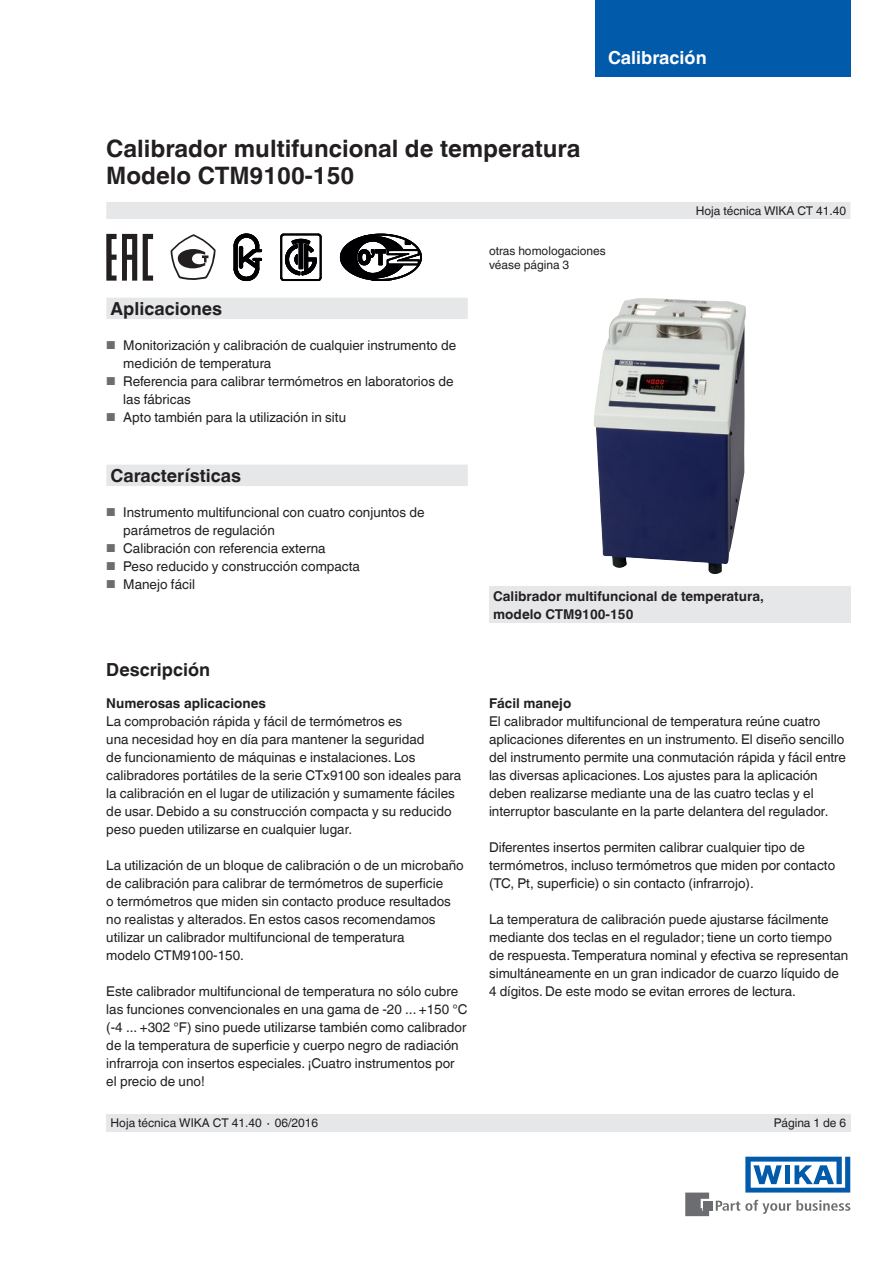
<style>
.page{position:relative;width:893px;height:1263px;background:#fff}
.page>*{position:absolute;margin:0;border:0;box-sizing:border-box;transform-origin:0 0}
.t1{font:700 24px/27px "Helvetica World";color:#231f20}
.t2{font:700 18px "Helvetica World";color:#231f20}
.t3{font:700 18px "Helvetica World";color:#fff}
.t4{font:13.5px/18px "Helvetica World";color:#231f20}
.t5{font:700 13.5px/18px "Helvetica World";color:#231f20}
.t6{font:12px/13.5px "Helvetica World";color:#231f20}
.s1{font-size:11.55px;color:#6c6d70}
</style>
<div class="page">
<svg style="left:716px;top:1200px;width:134px;height:14px"></svg>
<div style="left:703px;top:1201px;width:9px;height:9px;background:#6c6d70"></div>
<svg style="left:685px;top:1192px;width:24px;height:24px"></svg>
<svg style="left:745px;top:1157px;width:105px;height:35px"></svg>
<div style="left:595px;top:0;width:255px;height:77px;background:#015aaa"></div>
<div style="left:106px;top:202px;width:744px;height:17px;background:#e6e7e9"></div>
<div style="left:106px;top:1114px;width:744px;height:17px;background:#e6e7e9"></div>
<svg style="left:143px;top:234px;width:10px;height:47px"></svg>
<svg style="left:106px;top:234px;width:31px;height:47px"></svg>
<svg style="left:171px;top:234px;width:45px;height:46px"></svg>
<svg style="left:234px;top:234px;width:28px;height:47px"></svg>
<svg style="left:340px;top:234px;width:82px;height:47px"></svg>
<svg style="left:281px;top:234px;width:40px;height:47px"></svg>
<div style="left:489px;top:587px;width:361px;height:36px;background:#e6e7e9"></div>
<img style="left:594px;top:298px;width:152px;height:276px">
<svg style="left:106px;top:298px;width:362px;height:188px"></svg>
<h2 class="t3" style="left:608px;top:47px;width:100px">Calibración</h2>
<h1 class="t1" style="left:106px;top:135px;width:476px">Calibrador multifuncional de temperatura<br>Modelo CTM9100-150</h1>
<p class="t6" style="left:696px;top:204px;width:152px">Hoja técnica WIKA CT 41.40</p>
<h2 class="t2" style="left:111px;top:298px;width:113px">Aplicaciones</h2>
<p class="t4" style="left:123px;top:336px;width:334px;text-indent:-17px"><span class="s1">■</span> Monitorización y calibración de cualquier instrumento de medición de temperatura</p>
<p class="t4" style="left:123px;top:372px;width:332px;text-indent:-17px"><span class="s1">■</span> Referencia para calibrar termómetros en laboratorios de las fábricas</p>
<p class="t4" style="left:106px;top:408px;width:241px"><span class="s1">■</span> Apto también para la utilización in situ</p>
<h2 class="t2" style="left:111px;top:465px;width:132px">Características</h2>
<p class="t4" style="left:123px;top:503px;width:303px;text-indent:-17px"><span class="s1">■</span> Instrumento multifuncional con cuatro conjuntos de parámetros de regulación</p>
<p class="t4" style="left:106px;top:539px;width:221px"><span class="s1">■</span> Calibración con referencia externa</p>
<p class="t4" style="left:106px;top:557px;width:255px"><span class="s1">■</span> Peso reducido y construcción compacta</p>
<p class="t4" style="left:106px;top:575px;width:90px"><span class="s1">■</span> Manejo fácil</p>
<h2 class="t2" style="left:106px;top:659px;width:105px">Descripción</h2>
<p class="t5" style="left:106px;top:694px;width:161px">Numerosas aplicaciones</p>
<p class="t4" style="left:106px;top:712px;width:356px">La comprobación rápida y fácil de termómetros es<br>una necesidad hoy en día para mantener la seguridad<br>de funcionamiento de máquinas e instalaciones. Los calibradores portátiles de la serie CTx9100 son ideales para la calibración en el lugar de utilización y sumamente fáciles de usar. Debido a su construcción compacta y su reducido peso pueden utilizarse en cualquier lugar.</p>
<p class="t4" style="left:106px;top:856px;width:359px">La utilización de un bloque de calibración o de un microbaño de calibración para calibrar de termómetros de superficie<br>o termómetros que miden sin contacto produce resultados no realistas y alterados. En estos casos recomendamos utilizar un calibrador multifuncional de temperatura<br>modelo CTM9100-150.</p>
<p class="t4" style="left:106px;top:982px;width:363px">Este calibrador multifuncional de temperatura no sólo cubre las funciones convencionales en una gama de -20 ... +150 °C (-4 ... +302 °F) sino puede utilizarse también como calibrador de la temperatura de superficie y cuerpo negro de radiación infrarroja con insertos especiales. ¡Cuatro instrumentos por el precio de uno!</p>
<p class="t6" style="left:111px;top:1116px;width:209px">Hoja técnica WIKA CT 41.40 ∙ 06/2016</p>
<p class="t6" style="left:489px;top:244px;width:118px">otras homologaciones véase página 3</p>
<p class="t5" style="left:493px;top:587px;width:272px">Calibrador multifuncional de temperatura, modelo CTM9100-150</p>
<p class="t5" style="left:489px;top:694px;width:84px">Fácil manejo</p>
<p class="t4" style="left:489px;top:712px;width:359px">El calibrador multifuncional de temperatura reúne cuatro aplicaciones diferentes en un instrumento. El diseño sencillo del instrumento permite una conmutación rápida y fácil entre las diversas aplicaciones. Los ajustes para la aplicación deben realizarse mediante una de las cuatro teclas y el interruptor basculante en la parte delantera del regulador.</p>
<p class="t4" style="left:489px;top:838px;width:348px">Diferentes insertos permiten calibrar cualquier tipo de termómetros, incluso termómetros que miden por contacto (TC, Pt, superficie) o sin contacto (infrarrojo).</p>
<p class="t4" style="left:489px;top:910px;width:361px">La temperatura de calibración puede ajustarse fácilmente mediante dos teclas en el regulador; tiene un corto tiempo de respuesta. Temperatura nominal y efectiva se representan simultáneamente en un gran indicador de cuarzo líquido de 4 dígitos. De este modo se evitan errores de lectura.</p>
<p class="t6" style="left:774px;top:1116px;width:74px">Página 1 de 6</p>
</div>
